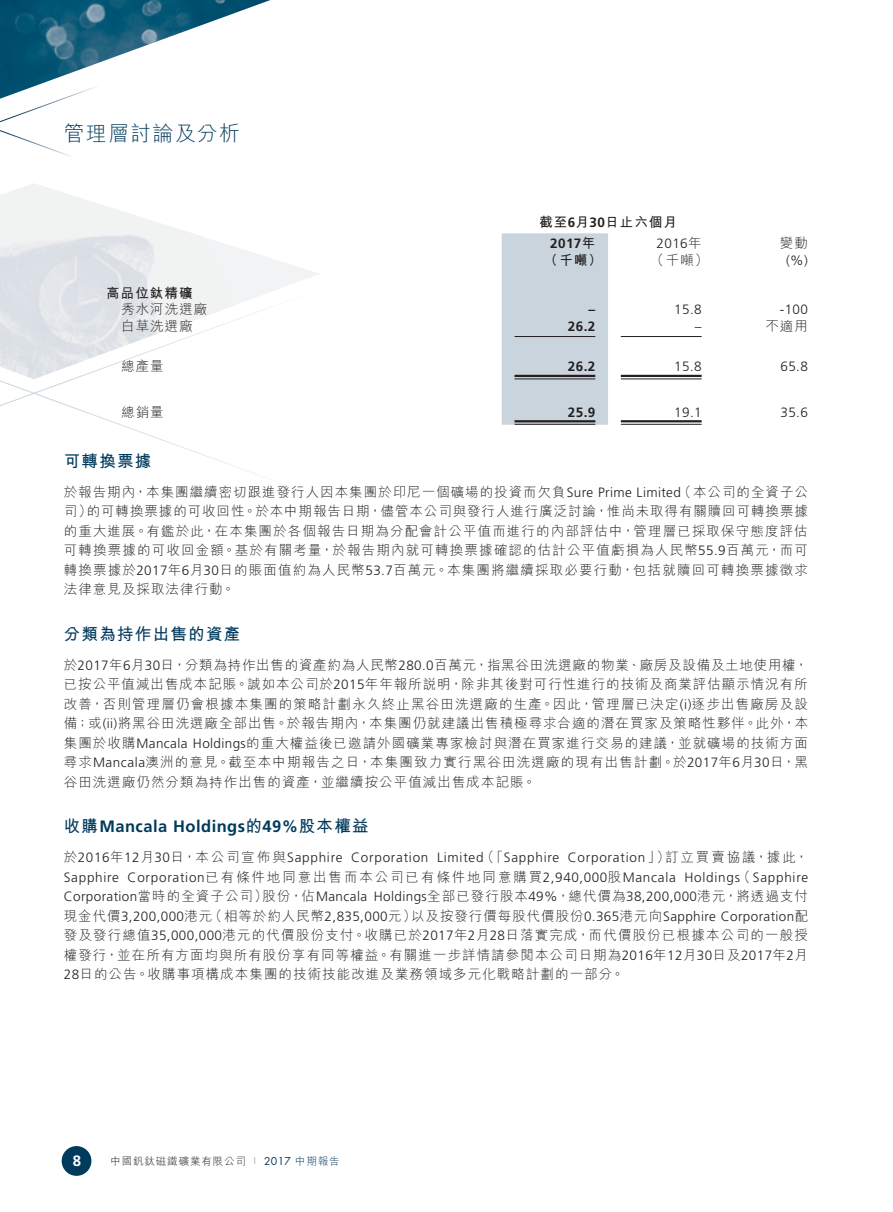
<style>
.page{position:relative;width:893px;height:1212px;background:#fff}
.page>*{position:absolute;margin:0;border:0;box-sizing:border-box;transform-origin:0 0}
.t1{font:300 21px "M Hei HK";letter-spacing:.055em;color:#003a5c}
.Heading_2{font:700 16.5px "Frutiger LT Std";letter-spacing:.03em;color:#003a5c}
.Heading_2-2{font:700 16.5px "M Hei HK";letter-spacing:.08em;color:#003a5c}
.t2{font:700 15px "Frutiger LT Std";color:#fff}
.Body_Text{font:300 13.5px/19.5px "M Hei HK";letter-spacing:.08em;color:#231f20;text-align:justify}
.Body_Text-2{font:300 13.5px "Frutiger LT Std";letter-spacing:.03em;color:#231f20}
.Body_Text-3{font:700 13.5px "M Hei HK";letter-spacing:.08em;color:#231f20}
.Body_Text-4{font:700 13.5px "Frutiger LT Std";letter-spacing:.03em;color:#231f20}
.t3{font:300 10.5px "M Hei HK";letter-spacing:.08em;color:#231f20}
.s1{font-family:"Frutiger LT Std"}
.s2{font-family:"M Hei HK"}
.s3{font-family:"Futura Std";font-weight:400;font-size:9px;color:#a8a9ad}
.s4{font-family:"Futura Std";font-weight:400;color:#003a5c}
.s5{color:#003a5c}
</style>
<div class="page">
<img style="left:0;top:306px;width:235px;height:73px">
<svg style="left:0;top:0;width:319px;height:306px"></svg>
<div style="left:62px;top:1146px;width:29px;height:30px;background:#003a5c;border-radius:50%"></div>
<div style="left:502px;top:233px;width:106px;height:192px;background:#c9d4dc"></div>
<hr style="left:514px;top:336px;width:81px;height:1px;background:#231f20">
<hr style="left:621px;top:336px;width:81px;height:1px;background:#231f20">
<hr style="left:514px;top:375px;width:81px;height:2px;background:#231f20">
<hr style="left:514px;top:378px;width:81px;height:1px;background:#231f20">
<hr style="left:621px;top:375px;width:81px;height:2px;background:#231f20">
<hr style="left:621px;top:378px;width:81px;height:1px;background:#231f20">
<hr style="left:514px;top:420px;width:81px;height:2px;background:#231f20">
<hr style="left:514px;top:424px;width:81px;height:1px;background:#231f20">
<hr style="left:621px;top:420px;width:81px;height:2px;background:#231f20">
<hr style="left:621px;top:424px;width:81px;height:1px;background:#231f20">
<h1 class="t1" style="left:64px;top:122px;width:178px">管理層討論及分析</h1>
<p class="Body_Text-3" style="left:539px;top:213px;width:139px">截至<span class="s1">6</span>月<span class="s1">30</span>日止六個月</p>
<p class="Body_Text-4" style="left:550px;top:236px;width:47px">2017<span class="s2">年</span></p>
<p class="Body_Text-2" style="left:657px;top:236px;width:47px">2016<span class="s2">年</span></p>
<p class="Body_Text" style="left:780px;top:233px;width:30px">變動</p>
<p class="Body_Text-3" style="left:544px;top:250px;width:59px">（千噸）</p>
<p class="Body_Text" style="left:650px;top:250px;width:59px">（千噸）</p>
<p class="Body_Text-2" style="left:786px;top:252px;width:23px">(%)</p>
<p class="Body_Text-3" style="left:106px;top:283px;width:88px">高品位鈦精礦</p>
<p class="Body_Text" style="left:121px;top:299px;width:88px">秀水河洗選廠</p>
<p class="Body_Text-4" style="left:589px;top:302px;width:8px">–</p>
<p class="Body_Text-2" style="left:674px;top:302px;width:29px">15.8</p>
<p class="Body_Text-2" style="left:780px;top:302px;width:30px">-100</p>
<p class="Body_Text" style="left:121px;top:316px;width:73px">白草洗選廠</p>
<p class="Body_Text-4" style="left:568px;top:318px;width:29px">26.2</p>
<p class="Body_Text-2" style="left:695px;top:318px;width:8px">–</p>
<p class="Body_Text" style="left:765px;top:316px;width:44px">不適用</p>
<p class="Body_Text" style="left:121px;top:356px;width:44px">總產量</p>
<p class="Body_Text-4" style="left:568px;top:359px;width:29px">26.2</p>
<p class="Body_Text-2" style="left:674px;top:359px;width:29px">15.8</p>
<p class="Body_Text-2" style="left:780px;top:359px;width:29px">65.8</p>
<p class="Body_Text" style="left:121px;top:402px;width:44px">總銷量</p>
<p class="Body_Text-4" style="left:568px;top:404px;width:29px">25.9</p>
<p class="Body_Text-2" style="left:674px;top:404px;width:29px">19.1</p>
<p class="Body_Text-2" style="left:780px;top:404px;width:29px">35.6</p>
<p class="Heading_2-2" style="left:64px;top:449px;width:89px">可轉換票據</p>
<p class="Body_Text" style="left:64px;top:482px;width:746px">於報告期內，本集團繼續密切跟進發行人因本集團於印尼一個礦場的投資而欠負<span class="s1">Sure Prime Limited</span>（本公司的全資子公司）的可轉換票據的可收回性。於本中期報告日期，儘管本公司與發行人進行廣泛討論，惟尚未取得有關贖回可轉換票據的重大進展。有鑑於此，在本集團於各個報告日期為分配會計公平值而進行的內部評估中，管理層已採取保守態度評估可轉換票據的可收回金額。基於有關考量，於報告期內就可轉換票據確認的估計公平值虧損為人民幣<span class="s1">55.9</span>百萬元，而可轉換票據於<span class="s1">2017</span>年<span class="s1">6</span>月<span class="s1">30</span>日的賬面值約為人民幣<span class="s1">53.7</span>百萬元。本集團將繼續採取必要行動，包括就贖回可轉換票據徵求法律意見及採取法律行動。</p>
<p class="Heading_2-2" style="left:64px;top:622px;width:178px">分類為持作出售的資產</p>
<p class="Body_Text" style="left:64px;top:655px;width:746px">於<span class="s1">2017</span>年<span class="s1">6</span>月<span class="s1">30</span>日，分類為持作出售的資產約為人民幣<span class="s1">280.0</span>百萬元，指黑谷田洗選廠的物業、廠房及設備及土地使用權，已按公平值減出售成本記賬。誠如本公司於<span class="s1">2015</span>年年報所說明，除非其後對可行性進行的技術及商業評估顯示情況有所改善，否則管理層仍會根據本集團的策略計劃永久終止黑谷田洗選廠的生產。因此，管理層已決定<span class="s1">(i)</span>逐步出售廠房及設備；或<span class="s1">(ii)</span>將黑谷田洗選廠全部出售。於報告期內，本集團仍就建議出售積極尋求合適的潛在買家及策略性夥伴。此外，本集團於收購<span class="s1">Mancala Holdings</span>的重大權益後已邀請外國礦業專家檢討與潛在買家進行交易的建議，並就礦場的技術方面尋求<span class="s1">Mancala</span>澳洲的意見。截至本中期報告之日，本集團致力實行黑谷田洗選廠的現有出售計劃。於<span class="s1">2017</span>年<span class="s1">6</span>月<span class="s1">30</span>日，黑谷田洗選廠仍然分類為持作出售的資產，並繼續按公平值減出售成本記賬。</p>
<p class="Heading_2" style="left:64px;top:817px;width:306px"><span class="s2">收購</span>Mancala Holdings<span class="s2">的</span>49%<span class="s2">股本權益</span></p>
<p class="Body_Text" style="left:64px;top:847px;width:746px">於<span class="s1">2016</span>年<span class="s1">12</span>月<span class="s1">30</span>日，本公司宣佈與<span class="s1">Sapphire Corporation Limited</span>（「<span class="s1">Sapphire Corporation</span> 」）訂立買賣協議，據此，<span class="s1">Sapphire Corporation</span>已有條件地同意出售而本公司已有條件地同意購買<span class="s1">2,940,000</span>股<span class="s1">Mancala Holdings</span>（<span class="s1">Sapphire Corporation</span>當時的全資子公司）股份，佔<span class="s1">Mancala Holdings</span>全部已發行股本<span class="s1">49%</span>，總代價為<span class="s1">38,200,000</span>港元，將透過支付現金代價<span class="s1">3,200,000</span>港元（相等於約人民幣<span class="s1">2,835,000</span>元）以及按發行價每股代價股份<span class="s1">0.365</span>港元向<span class="s1">Sapphire Corporation</span>配發及發行總值<span class="s1">35,000,000</span>港元的代價股份支付。收購已於<span class="s1">2017</span>年<span class="s1">2</span>月<span class="s1">28</span>日落實完成，而代價股份已根據本公司的一般授權發行，並在所有方面均與所有股份享有同等權益。有關進一步詳情請參閱本公司日期為<span class="s1">2016</span>年<span class="s1">12</span>月<span class="s1">30</span>日及<span class="s1">2017</span>年<span class="s1">2</span>月<span class="s1">28</span>日的公告。收購事項構成本集團的技術技能改進及業務領域多元化戰略計劃的一部分。</p>
<p class="t2" style="left:73px;top:1152px;width:10px">8</p>
<p class="t3" style="left:111px;top:1156px;width:231px">中國釩鈦磁鐵礦業有限公司 <span class="s3">I</span> <span class="s4">2017</span> <span class="s5">中期報告</span></p>
</div>
